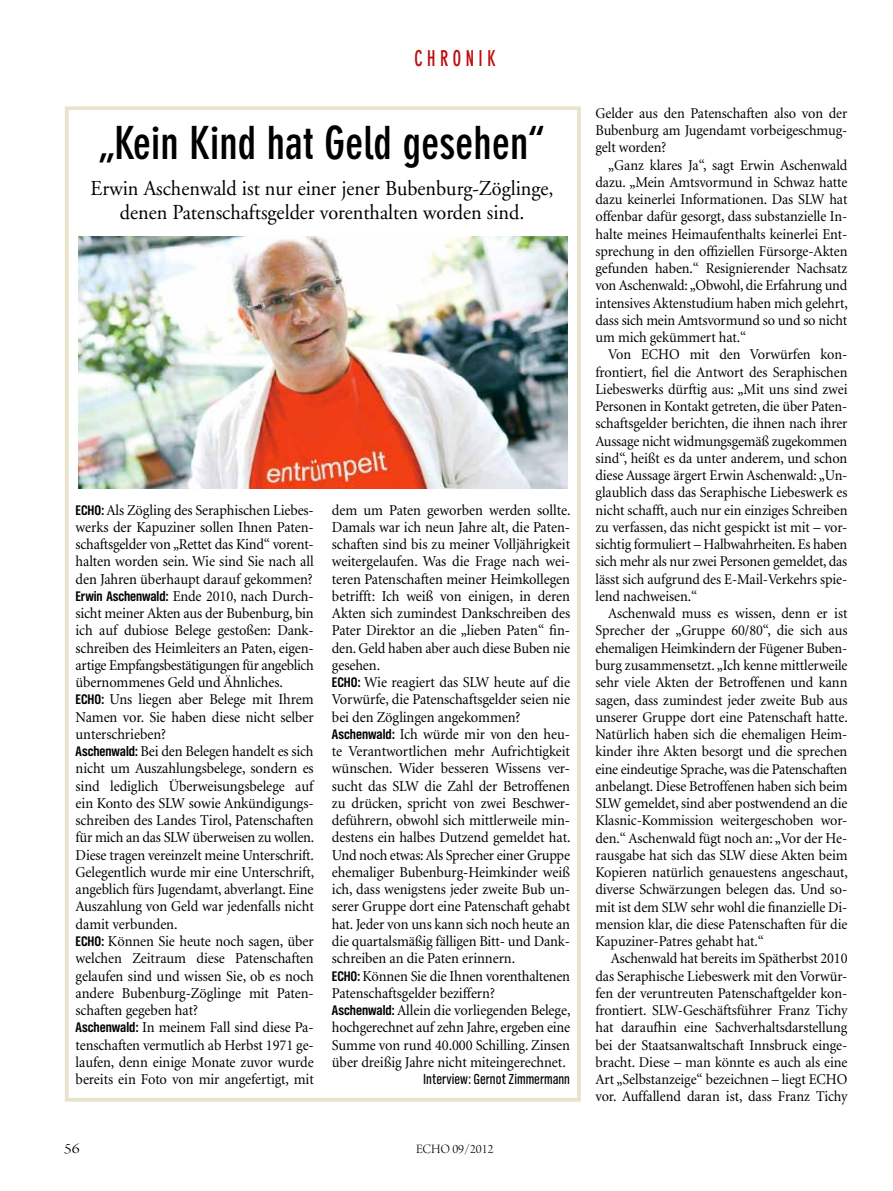
<style>
.page{position:relative;width:893px;height:1191px;background:#fff}
.page>*{position:absolute;margin:0;border:0;box-sizing:border-box;transform-origin:0 0}
.t1{font:700 condensed 45px "DIN Neuzeit Grotesk";color:#000}
.t2{font:700 condensed 21.6px "DIN Neuzeit Grotesk";letter-spacing:.25em;color:#bd1011;scale:.83 1}
.t3{font:21.3px/23.2px "Adobe Garamond";color:#000;text-align:center;scale:.95 1}
.t4{font:15.15px/17.2px "Minion";letter-spacing:-.01em;color:#000;scale:.95 1}
.t5{font:15px/17.2px "Minion";letter-spacing:-.005em;color:#000;text-align:justify;scale:.95 1}
.t6{font:15px "TV Nord Cond EF";color:#000;scale:.95 1}
.t7{font:15px "Arno Pro Light Display";color:#000;scale:1.2 1}
.t8{font:13.5px "Arno Pro Light Display";color:#000}
.s1{font-family:"TV Nord Cond EF";font-weight:700;font-size:14.4px}
</style>
<div class="page">
<div style="left:65px;top:106px;width:516px;height:995px;border:4px solid #eae3c9"></div>
<img style="left:78px;top:237px;width:489px;height:252px">
<h2 class="t2" style="left:414px;top:46px;width:99px">chronik</h2>
<h1 class="t1" style="left:99px;top:117px;width:447px">„Kein Kind hat Geld gesehen“</h1>
<h3 class="t3" style="left:91px;top:177px;width:489px">Erwin Aschenwald ist nur einer jener Bubenburg-Zöglinge, denen Patenschaftsgelder vorenthalten worden sind.</h3>
<p class="t4" style="left:76px;top:502px;width:253px"><span class="s1">ECHO:</span> Als Zögling des Seraphischen Liebes&shy;werks der Kapuziner sollen Ihnen Paten&shy;schaftsgelder von „Rettet das Kind“ vorent&shy;halten worden sein. Wie sind Sie nach all den Jahren überhaupt darauf gekommen?<br><span class="s1">Erwin Aschenwald:</span> Ende 2010, nach Durch&shy;sicht meiner Akten aus der Bubenburg, bin ich auf dubiose Belege gestoßen: Dank&shy;schreiben des Heimleiters an Paten, eigen&shy;artige Empfangsbestätigungen für angeblich übernommenes Geld und Ähnliches.<br><span class="s1">ECHO:</span> Uns liegen aber Belege mit Ihrem Namen vor. Sie haben diese nicht selber unterschrieben?<br><span class="s1">Aschenwald:</span> Bei den Belegen handelt es sich nicht um Auszahlungsbelege, sondern es sind lediglich Überweisungsbelege auf ein Konto des SLW sowie Ankündigungs&shy;schreiben des Landes Tirol, Patenschaften für mich an das SLW überweisen zu wollen.<br>Diese tragen vereinzelt meine Unterschrift.<br>Gelegentlich wurde mir eine Unterschrift, angeblich fürs Jugendamt, abverlangt. Eine Auszahlung von Geld war jedenfalls nicht damit verbunden.<br><span class="s1">ECHO:</span> Können Sie heute noch sagen, über welchen Zeitraum diese Patenschaften gelaufen sind und wissen Sie, ob es noch andere Bubenburg-Zöglinge mit Paten&shy;schaften gegeben hat?<br><span class="s1">Aschenwald:</span> In meinem Fall sind diese Pa&shy;tenschaften vermutlich ab Herbst 1971 ge&shy;laufen, denn einige Monate zuvor wurde bereits ein Foto von mir angefertigt, mit</p>
<p class="t4" style="left:332px;top:501px;width:253px">dem um Paten geworben werden sollte.<br>Damals war ich neun Jahre alt, die Paten&shy;schaften sind bis zu meiner Volljährigkeit weitergelaufen. Was die Frage nach wei&shy;teren Patenschaften meiner Heimkollegen betrifft: Ich weiß von einigen, in deren Akten sich zumindest Dankschreiben des Pater Direktor an die „lieben Paten“ fin&shy;den. Geld haben aber auch diese Buben nie gesehen.<br><span class="s1">ECHO:</span> Wie reagiert das SLW heute auf die Vorwürfe, die Patenschaftsgelder seien nie bei den Zöglingen angekommen?<br><span class="s1">Aschenwald:</span> Ich würde mir von den heu&shy;te Verantwortlichen mehr Aufrichtigkeit wünschen. Wider besseren Wissens ver&shy;sucht das SLW die Zahl der Betroffenen zu drücken, spricht von zwei Beschwer&shy;deführern, obwohl sich mittlerweile min&shy;destens ein halbes Dutzend gemeldet hat.<br>Und noch etwas: Als Sprecher einer Gruppe ehemaliger Bubenburg-Heimkinder weiß ich, dass wenigstens jeder zweite Bub un&shy;serer Gruppe dort eine Patenschaft gehabt hat. Jeder von uns kann sich noch heute an die quartalsmäßig fälligen Bitt- und Dank&shy;schreiben an die Paten erinnern.<br><span class="s1">ECHO:</span> Können Sie die Ihnen vorenthaltenen Patenschaftsgelder beziffern?<br><span class="s1">Aschenwald:</span> Allein die vorliegenden Belege, hochgerechnet auf zehn Jahre, ergeben eine Summe von rund 40.000 Schilling. Zinsen über dreißig Jahre nicht miteingerechnet.</p>
<p class="t6" style="left:423px;top:1071px;width:156px">Interview: Gernot Zimmermann</p>
<p class="t7" style="left:64px;top:1140px;width:15px">56</p>
<p class="t8" style="left:416px;top:1141px;width:79px">ECHO 09/2012</p>
<p class="t5" style="left:595px;top:105px;width:267px">Gelder aus den Patenschaften also von der Bubenburg am Jugendamt vorbeigeschmug&shy;gelt worden?</p>
<p class="t5" style="left:595px;top:157px;width:267px;text-indent:13px">„Ganz klares Ja“, sagt Erwin Aschenwald dazu. „Mein Amtsvormund in Schwaz hatte dazu keinerlei Informationen. Das SLW hat offenbar dafür gesorgt, dass substanzielle In&shy;halte meines Heimaufenthalts keinerlei Ent&shy;sprechung in den offiziellen Fürsorge-Akten gefunden haben.“ Resignierender Nachsatz von Aschenwald: „Obwohl, die Erfahrung und intensives Aktenstudium haben mich gelehrt, dass sich mein Amtsvormund so und so nicht um mich gekümmert hat.“</p>
<p class="t5" style="left:595px;top:346px;width:267px;text-indent:13px">Von ECHO mit den Vorwürfen kon&shy;frontiert, fiel die Antwort des Seraphischen Liebeswerks dürftig aus: „Mit uns sind zwei Personen in Kontakt getreten, die über Paten&shy;schaftsgelder berichten, die ihnen nach ihrer Aussage nicht widmungsgemäß zugekommen sind“, heißt es da unter anderem, und schon diese Aussage ärgert Erwin Aschenwald: „Un&shy;glaublich dass das Seraphische Liebeswerk es nicht schafft, auch nur ein einziges Schreiben zu verfassen, das nicht gespickt ist mit – vor&shy;sichtig formuliert – Halbwahrheiten. Es haben sich mehr als nur zwei Personen gemeldet, das lässt sich aufgrund des E-Mail-Verkehrs spie&shy;lend nachweisen.“</p>
<p class="t5" style="left:595px;top:605px;width:267px;text-indent:13px">Aschenwald muss es wissen, denn er ist Sprecher der „Gruppe 60/80“, die sich aus ehemaligen Heimkindern der Fügener Buben&shy;burg zusammensetzt. „Ich kenne mittlerweile sehr viele Akten der Betroffenen und kann sagen, dass zumindest jeder zweite Bub aus unserer Gruppe dort eine Patenschaft hatte.<br>Natürlich haben sich die ehemaligen Heim&shy;kinder ihre Akten besorgt und die sprechen eine eindeutige Sprache, was die Patenschaften anbelangt. Diese Betroffenen haben sich beim SLW gemeldet, sind aber postwendend an die Klasnic-Kommission weitergeschoben wor&shy;den.“ Aschenwald fügt noch an: „Vor der He&shy;rausgabe hat sich das SLW diese Akten beim Kopieren natürlich genauestens angeschaut, diverse Schwärzungen belegen das. Und so&shy;mit ist dem SLW sehr wohl die finanzielle Di&shy;mension klar, die diese Patenschaften für die Kapuziner-Patres gehabt hat.“</p>
<p class="t5" style="left:595px;top:950px;width:267px;text-indent:15px">Aschenwald hat bereits im Spätherbst 2010 das Seraphische Liebeswerk mit den Vorwür&shy;fen der veruntreuten Patenschaftgelder kon&shy;frontiert. SLW-Geschäftsführer Franz Tichy hat daraufhin eine Sachverhaltsdarstellung bei der Staatsanwaltschaft Innsbruck einge&shy;bracht. Diese – man könnte es auch als eine Art „Selbstanzeige“ bezeichnen – liegt ECHO vor. Auffallend daran ist, dass Franz Tichy</p>
</div>
